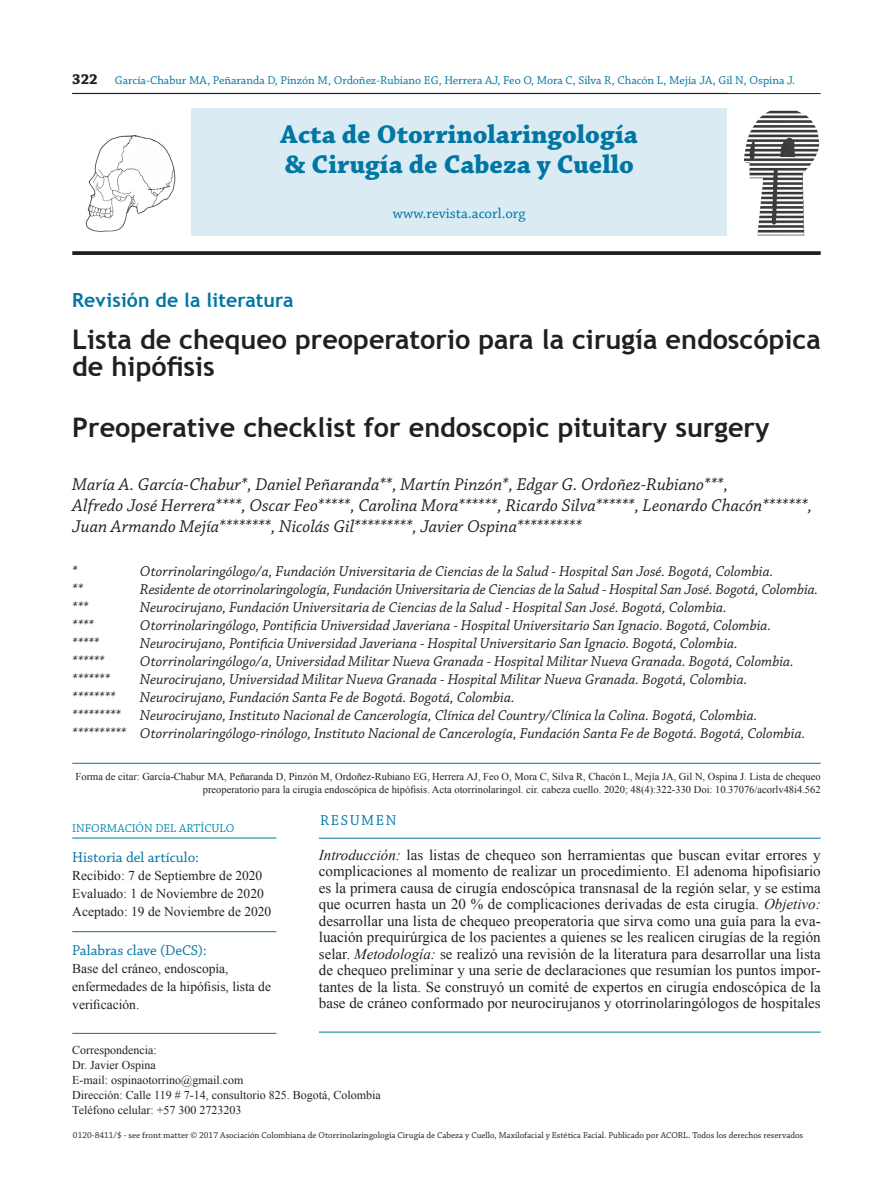
<style>
.page{position:relative;width:893px;height:1191px;background:#fff}
.page>*{position:absolute;margin:0;border:0;box-sizing:border-box;transform-origin:0 0}
.TITULO_CAPITULOS_SEC{font:700 27px/27px "Trebuchet MS";color:#231f20}
.TITULO_PAGINA_CREDIT{font:700 27px "Chaparral Pro";color:#0076a3}
.TITULO_SECCION{font:700 19.5px "Trebuchet MS";letter-spacing:.005em;color:#0076a3}
.AUTOR_NOMBRE{font:italic 18px/21px "Chaparral Pro";color:#231f20}
.AUTOR_DATOS{font:italic 15px "Chaparral Pro";color:#231f20}
.TEXTO_GENERAL{font:15px/16.5px "Times New Roman";color:#231f20;text-align:justify}
.PALABRA_CLAVE{font:15px "Chaparral Pro";color:#0076a3}
.TITULO_PAGINA_CREDIT-2{font:15px "Chaparral Pro";color:#0076a3}
.TITULO_REFERENCIAS{font:15px "Chaparral Pro";letter-spacing:.105em;color:#0076a3}
.TEXTO_PALABRA_CLAVE{font:13.5px/18px "Times New Roman";color:#231f20}
.NOTAS_SIN{font:12px "Times New Roman";color:#231f20}
.t1{font:12px "Chaparral Pro";color:#0076a3}
.NOTAS{font:12px "Chaparral Pro";color:#008ab3}
.FUENTE{font:10.5px/13.5px "Times New Roman";color:#231f20;text-align:right}
.t2{font:9px "Chaparral Pro";color:#231f20}
.s1{font-weight:700;font-size:15px;color:#231f20}
.s2{font-style:italic}
</style>
<div class="page">
<hr style="left:72px;top:93px;width:749px;height:1px;background:#231f20">
<hr style="left:319px;top:838px;width:502px;height:1px;background:#0076a3">
<div style="left:191px;top:108px;width:536px;height:128px;background:#daebf4"></div>
<img style="left:743px;top:110px;width:77px;height:125px">
<svg style="left:72px;top:251px;width:749px;height:4px;background:#302c2d"></svg>
<hr style="left:72px;top:837px;width:204px;height:1px;background:#0076a3">
<hr style="left:72px;top:931px;width:204px;height:1px;background:#0076a3">
<hr style="left:319px;top:1031px;width:502px;height:1px;background:#0076a3">
<hr style="left:72px;top:763px;width:749px;height:1px;background:#0076a3">
<hr style="left:72px;top:1033px;width:204px;height:1px;background:#0076a3">
<img style="left:85px;top:135px;width:91px;height:97px">
<p class="t1" style="left:72px;top:74px;width:724px"><span class="s1">322</span> García-Chabur MA, Peñaranda D, Pinzón M, Ordoñez-Rubiano EG, Herrera AJ, Feo O, Mora C, Silva R, Chacón L, Mejía JA, Gil N, Ospina J.</p>
<p class="TITULO_PAGINA_CREDIT" style="left:281px;top:119px;width:359px">Acta de Otorrinolaringología</p>
<p class="TITULO_PAGINA_CREDIT" style="left:285px;top:149px;width:350px">&amp; Cirugía de Cabeza y Cuello</p>
<p class="TITULO_PAGINA_CREDIT-2" style="left:393px;top:205px;width:134px">www.revista.acorl.org</p>
<p class="TITULO_SECCION" style="left:72px;top:288px;width:223px">Revisión de la literatura</p>
<p class="TITULO_CAPITULOS_SEC" style="left:72px;top:326px;width:750px">Lista de chequeo preoperatorio para la cirugía endoscópica de hipófisis</p>
<p class="TITULO_CAPITULOS_SEC" style="left:72px;top:414px;width:699px">Preoperative checklist for endoscopic pituitary surgery</p>
<p class="AUTOR_NOMBRE" style="left:72px;top:474px;width:741px">María A. García-Chabur*, Daniel Peñaranda**, Martín Pinzón*, Edgar G. Ordoñez-Rubiano***,<br>Alfredo José Herrera****, Oscar Feo*****, Carolina Mora******, Ricardo Silva******, Leonardo Chacón*******,<br>Juan Armando Mejía********, Nicolás Gil*********, Javier Ospina**********</p>
<p class="AUTOR_DATOS" style="left:72px;top:563px;width:7px">*</p>
<p class="AUTOR_DATOS" style="left:140px;top:563px;width:635px">Otorrinolaringólogo/a, Fundación Universitaria de Ciencias de la Salud - Hospital San José. Bogotá, Colombia.</p>
<p class="AUTOR_DATOS" style="left:72px;top:581px;width:12px">**</p>
<p class="AUTOR_DATOS" style="left:140px;top:581px;width:680px">Residente de otorrinolaringología, Fundación Universitaria de Ciencias de la Salud - Hospital San José. Bogotá, Colombia.</p>
<p class="AUTOR_DATOS" style="left:72px;top:599px;width:18px">***</p>
<p class="AUTOR_DATOS" style="left:140px;top:599px;width:588px">Neurocirujano, Fundación Universitaria de Ciencias de la Salud - Hospital San José. Bogotá, Colombia.</p>
<p class="AUTOR_DATOS" style="left:72px;top:617px;width:23px">****</p>
<p class="AUTOR_DATOS" style="left:140px;top:617px;width:633px">Otorrinolaringólogo, Pontificia Universidad Javeriana - Hospital Universitario San Ignacio. Bogotá, Colombia.</p>
<p class="AUTOR_DATOS" style="left:72px;top:635px;width:29px">*****</p>
<p class="AUTOR_DATOS" style="left:140px;top:635px;width:599px">Neurocirujano, Pontificia Universidad Javeriana - Hospital Universitario San Ignacio. Bogotá, Colombia.</p>
<p class="AUTOR_DATOS" style="left:72px;top:653px;width:34px">******</p>
<p class="AUTOR_DATOS" style="left:140px;top:653px;width:655px">Otorrinolaringólogo/a, Universidad Militar Nueva Granada - Hospital Militar Nueva Granada. Bogotá, Colombia.</p>
<p class="AUTOR_DATOS" style="left:72px;top:671px;width:39px">*******</p>
<p class="AUTOR_DATOS" style="left:140px;top:671px;width:609px">Neurocirujano, Universidad Militar Nueva Granada - Hospital Militar Nueva Granada. Bogotá, Colombia.</p>
<p class="AUTOR_DATOS" style="left:72px;top:689px;width:45px">********</p>
<p class="AUTOR_DATOS" style="left:140px;top:689px;width:376px">Neurocirujano, Fundación Santa Fe de Bogotá. Bogotá, Colombia.</p>
<p class="AUTOR_DATOS" style="left:72px;top:707px;width:50px">*********</p>
<p class="AUTOR_DATOS" style="left:140px;top:707px;width:619px">Neurocirujano, Instituto Nacional de Cancerología, Clínica del Country/Clínica la Colina. Bogotá, Colombia.</p>
<p class="AUTOR_DATOS" style="left:72px;top:725px;width:735px">********** Otorrinolaringólogo-rinólogo, Instituto Nacional de Cancerología, Fundación Santa Fe de Bogotá. Bogotá, Colombia.</p>
<p class="FUENTE" style="left:76px;top:769px;width:747px">Forma de citar: García-Chabur MA, Peñaranda D, Pinzón M, Ordoñez-Rubiano EG, Herrera AJ, Feo O, Mora C, Silva R, Chacón L, Mejía JA, Gil N, Ospina J. Lista de chequeo preoperatorio para la cirugía endoscópica de hipófisis. Acta otorrinolaringol. cir. cabeza cuello. 2020; 48(4):322-330 Doi: 10.37076/acorlv48i4.562</p>
<p class="NOTAS" style="left:72px;top:821px;width:164px">INFORMACIÓN DEL ARTÍCULO</p>
<p class="PALABRA_CLAVE" style="left:72px;top:848px;width:128px">Historia del artículo:</p>
<p class="TEXTO_PALABRA_CLAVE" style="left:72px;top:866px;width:192px">Recibido: 7 de Septiembre de 2020</p>
<p class="TEXTO_PALABRA_CLAVE" style="left:72px;top:884px;width:193px">Evaluado: 1 de Noviembre de 2020</p>
<p class="TEXTO_PALABRA_CLAVE" style="left:72px;top:902px;width:201px">Aceptado: 19 de Noviembre de 2020</p>
<p class="PALABRA_CLAVE" style="left:72px;top:942px;width:136px">Palabras clave (DeCS):</p>
<p class="TEXTO_PALABRA_CLAVE" style="left:72px;top:959px;width:200px">Base del cráneo, endoscopía, enfermedades de la hipófisis, lista de verificación.</p>
<p class="TITULO_REFERENCIAS" style="left:320px;top:812px;width:78px">RESUMEN</p>
<p class="TEXTO_GENERAL" style="left:319px;top:846px;width:503px"><span class="s2">Introducción:</span> las listas de chequeo son herramientas que buscan evitar errores y complicaciones al momento de realizar un procedimiento. El adenoma hipofisiario es la primera causa de cirugía endoscópica transnasal de la región selar, y se estima que ocurren hasta un 20 % de complicaciones derivadas de esta cirugía. <span class="s2">Objetivo: </span>desarrollar una lista de chequeo preoperatoria que sirva como una guía para la eva&shy;luación prequirúrgica de los pacientes a quienes se les realicen cirugías de la región selar. <span class="s2">Metodología:</span> se realizó una revisión de la literatura para desarrollar una lista de chequeo preliminar y una serie de declaraciones que resumían los puntos impor&shy;tantes de la lista. Se construyó un comité de expertos en cirugía endoscópica de la base de cráneo conformado por neurocirujanos y otorrinolaringólogos de hospitales</p>
<p class="NOTAS_SIN" style="left:72px;top:1042px;width:86px">Correspondencia:</p>
<p class="NOTAS_SIN" style="left:72px;top:1057px;width:85px">Dr. Javier Ospina</p>
<p class="NOTAS_SIN" style="left:72px;top:1072px;width:173px">E-mail: ospinaotorrino@gmail.com</p>
<p class="NOTAS_SIN" style="left:72px;top:1087px;width:310px">Dirección: Calle 119 # 7-14, consultorio 825. Bogotá, Colombia</p>
<p class="NOTAS_SIN" style="left:72px;top:1102px;width:171px">Teléfono celular: +57 300 2723203</p>
<p class="t2" style="left:73px;top:1130px;width:732px">0120-8411/$ - see front matter © 2017 Asociación Colombiana de Otorrinolaringología Cirugía de Cabeza y Cuello, Maxilofacial y Estética Facial. Publicado por ACORL. Todos los derechos reservados</p>
</div>
